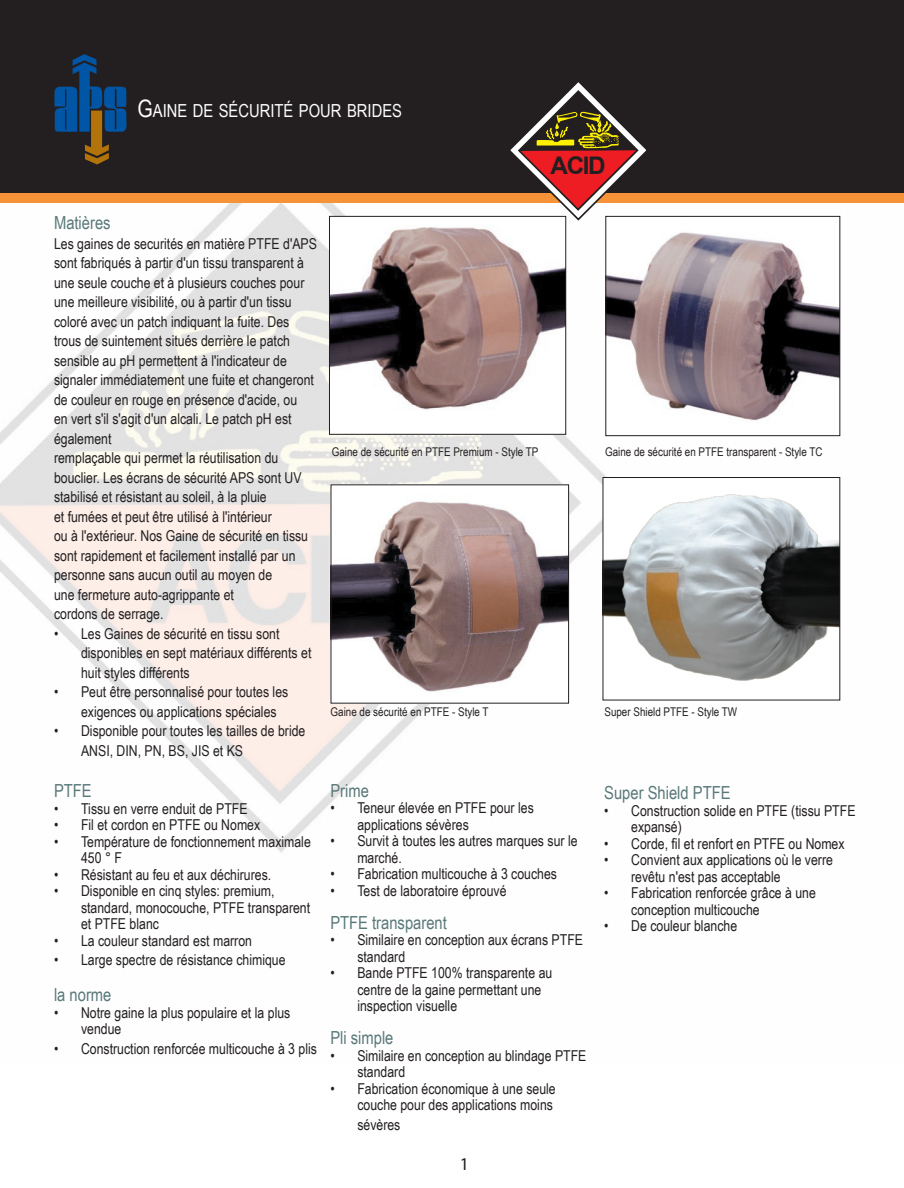
<style>
.page{position:relative;width:904px;height:1188px;background:#fff}
.page>*{position:absolute;margin:0;border:0;box-sizing:border-box;transform-origin:0 0}
.t1{font:700 24.3px "Arial";color:#231f20}
.t2{font:18px "Arial Narrow";color:#597879}
.t3{font:18px "Arial Narrow";color:#fff}
.t4{font:18px "Myriad Pro";color:#231f20}
.t5{font:15px/19.5px "Arial Narrow";color:#231f20}
.t6{font:12px "Arial Narrow";color:#231f20}
.s1{font-size:24px}
</style>
<div class="page">
<img style="left:0;top:203px;width:841px;height:650px">
<div style="left:0;top:0;width:903px;height:200px;background:#231f20"></div>
<img style="left:331px;top:218px;width:233px;height:215px">
<div style="left:329px;top:216px;width:237px;height:219px;border:1px solid #231f20"></div>
<img style="left:332px;top:486px;width:235px;height:216px">
<div style="left:330px;top:484px;width:239px;height:220px;border:1px solid #231f20"></div>
<img style="left:604px;top:479px;width:234px;height:219px">
<div style="left:602px;top:477px;width:238px;height:223px;border:1px solid #231f20"></div>
<img style="left:607px;top:218px;width:231px;height:216px">
<div style="left:605px;top:216px;width:235px;height:220px;border:1px solid #231f20"></div>
<div style="left:0;top:193px;width:903px;height:10px;background:#f69238"></div>
<svg style="left:506px;top:82px;width:144px;height:140px"></svg>
<svg style="left:54px;top:54px;width:72px;height:110px"></svg>
<p class="t3" style="left:137px;top:104px;width:266px"><span class="s1">G</span>AINE DE SÉCURITÉ POUR BRIDES</p>
<h1 class="t1" style="left:550px;top:152px;width:57px">ACID</h1>
<p class="t2" style="left:54px;top:216px;width:58px">Matières</p>
<p class="t5" style="left:54px;top:235px;width:264px">Les gaines de securités en matière PTFE d'APS sont fabriqués à partir d'un tissu transparent à une seule couche et à plusieurs couches pour une meilleure visibilité, ou à partir d'un tissu coloré avec un patch indiquant la fuite. Des trous de suintement situés derrière le patch sensible au pH permettent à l'indicateur de signaler immédiatement une fuite et changeront de couleur en rouge en présence d'acide, ou<br>en vert s'il s'agit d'un alcali. Le patch pH est également<br>remplaçable qui permet la réutilisation du bouclier. Les écrans de sécurité APS sont UV stabilisé et résistant au soleil, à la pluie<br>et fumées et peut être utilisé à l'intérieur<br>ou à l'extérieur. Nos Gaine de sécurité en tissu sont rapidement et facilement installé par un personne sans aucun outil au moyen de<br>une fermeture auto-agrippante et<br>cordons de serrage.</p>
<p class="t5" style="left:81px;top:625px;width:232px;text-indent:-27px">• Les Gaines de sécurité en tissu sont disponibles en sept matériaux différents et huit styles différents</p>
<p class="t5" style="left:81px;top:683px;width:209px;text-indent:-27px">• Peut être personnalisé pour toutes les exigences ou applications spéciales</p>
<p class="t5" style="left:81px;top:722px;width:226px;text-indent:-27px">• Disponible pour toutes les tailles de bride<br>ANSI, DIN, PN, BS, JIS et KS</p>
<p class="t2" style="left:54px;top:784px;width:39px">PTFE</p>
<p class="t5" style="left:54px;top:800px;width:195px">• Tissu en verre enduit de PTFE</p>
<p class="t5" style="left:54px;top:817px;width:208px">• Fil et cordon en PTFE ou Nomex</p>
<p class="t5" style="left:81px;top:835px;width:231px;line-height:16.5px;text-indent:-27px">• Température de fonctionnement maximale<br>450 ° F</p>
<p class="t5" style="left:54px;top:866px;width:219px">• Résistant au feu et aux déchirures.</p>
<p class="t5" style="left:81px;top:884px;width:231px;line-height:16.5px;text-indent:-27px">• Disponible en cinq styles: premium, standard, monocouche, PTFE transparent et PTFE blanc</p>
<p class="t5" style="left:54px;top:932px;width:199px">• La couleur standard est marron</p>
<p class="t5" style="left:54px;top:952px;width:233px">• Large spectre de résistance chimique</p>
<p class="t2" style="left:54px;top:988px;width:59px">la norme</p>
<p class="t5" style="left:81px;top:1006px;width:211px;line-height:16.5px;text-indent:-27px">• Notre gaine la plus populaire et la plus vendue</p>
<p class="t5" style="left:54px;top:1040px;width:264px">• Construction renforcée multicouche à 3 plis</p>
<p class="t6" style="left:332px;top:447px;width:208px">Gaine de sécurité en PTFE Premium - Style TP</p>
<p class="t6" style="left:605px;top:447px;width:219px">Gaine de sécurité en PTFE transparent - Style TC</p>
<p class="t6" style="left:330px;top:707px;width:159px">Gaine de sécurité en PTFE - Style T</p>
<p class="t6" style="left:604px;top:707px;width:134px">Super Shield PTFE - Style TW</p>
<p class="t2" style="left:330px;top:784px;width:40px">Prime</p>
<p class="t5" style="left:357px;top:801px;width:178px;line-height:16.5px;text-indent:-27px">• Teneur élevée en PTFE pour les applications sévères</p>
<p class="t5" style="left:357px;top:834px;width:222px;line-height:16.5px;text-indent:-27px">• Survit à toutes les autres marques sur le marché.</p>
<p class="t5" style="left:330px;top:866px;width:228px">• Fabrication multicouche à 3 couches</p>
<p class="t5" style="left:330px;top:882px;width:178px">• Test de laboratoire éprouvé</p>
<p class="t2" style="left:330px;top:916px;width:118px">PTFE transparent</p>
<p class="t5" style="left:357px;top:933px;width:227px;line-height:16.5px;text-indent:-27px">• Similaire en conception aux écrans PTFE standard</p>
<p class="t5" style="left:357px;top:966px;width:196px;line-height:16.5px;text-indent:-27px">• Bande PTFE 100% transparente au centre de la gaine permettant une inspection visuelle</p>
<p class="t2" style="left:330px;top:1031px;width:65px">Pli simple</p>
<p class="t5" style="left:357px;top:1049px;width:231px;line-height:16.5px;text-indent:-27px">• Similaire en conception au blindage PTFE standard</p>
<p class="t5" style="left:330px;top:1082px;width:227px;line-height:16.5px;text-align:right">• Fabrication économique à une seule couche pour des applications moins</p>
<p class="t5" style="left:357px;top:1116px;width:45px">sévères</p>
<p class="t4" style="left:459px;top:1153px;width:11px">1</p>
<p class="t2" style="left:604px;top:786px;width:128px">Super Shield PTFE</p>
<p class="t5" style="left:631px;top:804px;width:226px;line-height:16.5px;text-indent:-27px">• Construction solide en PTFE (tissu PTFE expansé)</p>
<p class="t5" style="left:604px;top:835px;width:242px">• Corde, fil et renfort en PTFE ou Nomex</p>
<p class="t5" style="left:631px;top:853px;width:203px;line-height:16.5px;text-indent:-27px">• Convient aux applications où le verre revêtu n'est pas acceptable</p>
<p class="t5" style="left:631px;top:886px;width:186px;line-height:16.5px;text-indent:-27px">• Fabrication renforcée grâce à une conception multicouche</p>
<p class="t5" style="left:604px;top:918px;width:134px">• De couleur blanche</p>
</div>
